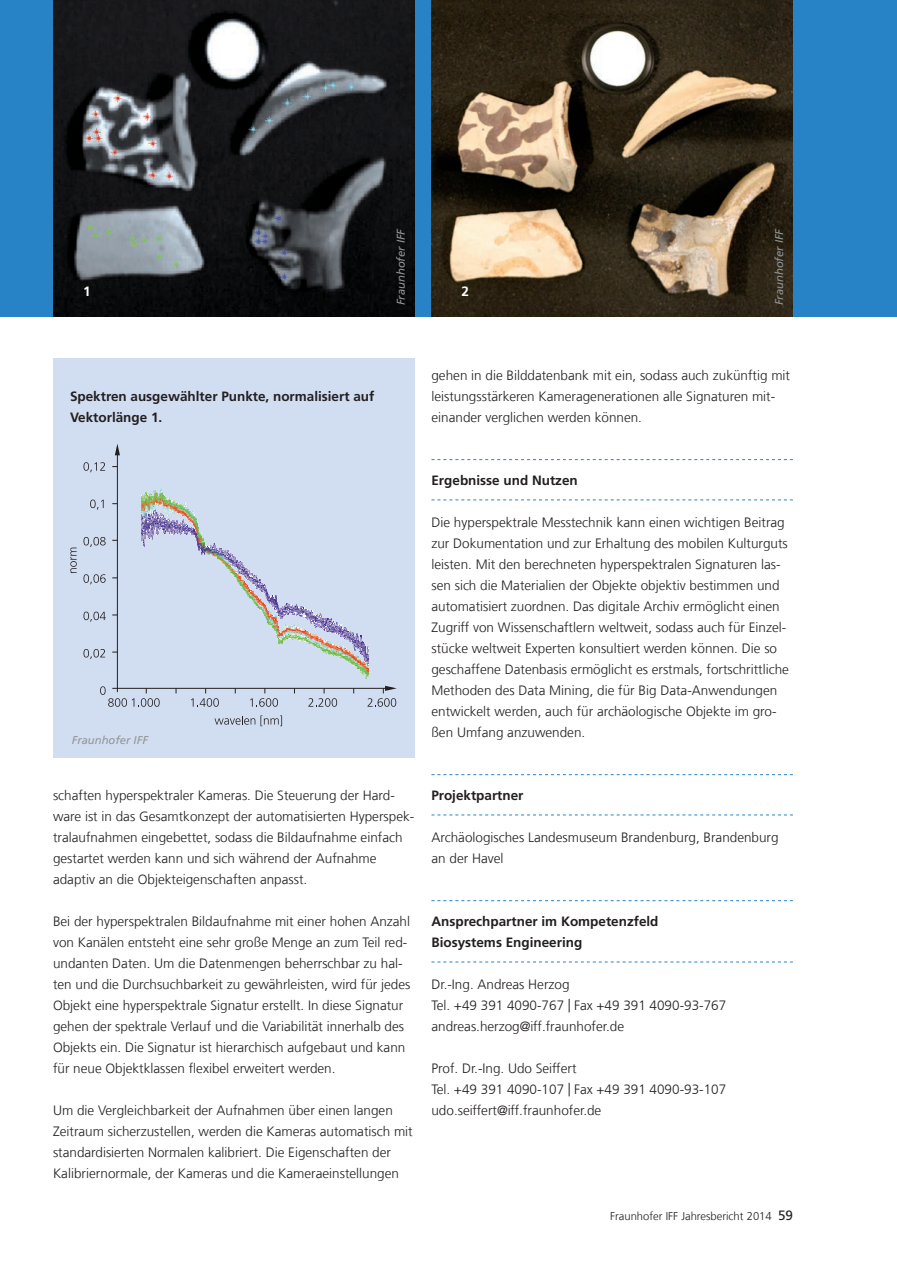
<style>
.page{position:relative;width:897px;height:1267px;background:#fff}
.page>*{position:absolute;margin:0;border:0;box-sizing:border-box;transform-origin:0 0}
.t1{font:300 13.5px/21px "Frutiger LT Com";color:#231f20}
.t2{font:700 13.5px/21px "Frutiger LT Com";color:#231f20}
.t3{font:700 13.5px "Frutiger LT Com";color:#fff}
.t4{font:italic 11.25px "Frutiger LT Com";color:#939598}
.t5{font:300 11.25px "Frutiger LT Com";color:#231f20}
.s1{font-weight:400;font-size:13.5px}
</style>
<div class="page">
<div style="left:0;top:0;width:897px;height:317px;background:#2783c5"></div>
<img style="left:53px;top:0;width:361px;height:317px">
<svg style="left:431px;top:459px;width:362px;height:1px"></svg>
<svg style="left:431px;top:499px;width:362px;height:1px"></svg>
<svg style="left:431px;top:774px;width:362px;height:1px"></svg>
<svg style="left:431px;top:814px;width:362px;height:1px"></svg>
<svg style="left:431px;top:900px;width:362px;height:1px"></svg>
<svg style="left:431px;top:961px;width:362px;height:1px"></svg>
<div style="left:53px;top:359px;width:361px;height:399px;background:#d1def1"></div>
<svg style="left:70px;top:548px;width:7px;height:25px"></svg>
<svg style="left:215px;top:715px;width:67px;height:11px"></svg>
<hr style="left:117px;top:447px;width:1px;height:245px;background:#231f20">
<svg style="left:115px;top:444px;width:5px;height:11px"></svg>
<hr style="left:112px;top:688px;width:281px;height:1px;background:#231f20">
<svg style="left:141px;top:488px;width:228px;height:191px"></svg>
<svg style="left:83px;top:462px;width:22px;height:10px"></svg>
<svg style="left:90px;top:500px;width:14px;height:10px"></svg>
<svg style="left:83px;top:537px;width:23px;height:10px"></svg>
<svg style="left:83px;top:574px;width:23px;height:10px"></svg>
<svg style="left:83px;top:612px;width:23px;height:10px"></svg>
<svg style="left:83px;top:649px;width:22px;height:10px"></svg>
<svg style="left:100px;top:686px;width:60px;height:21px"></svg>
<svg style="left:191px;top:688px;width:28px;height:19px"></svg>
<svg style="left:250px;top:688px;width:28px;height:19px"></svg>
<svg style="left:308px;top:688px;width:29px;height:19px"></svg>
<svg style="left:367px;top:686px;width:30px;height:21px"></svg>
<img style="left:431px;top:0;width:362px;height:316px">
<p class="t4" style="left:394px;top:305px;width:78px;rotate:-90deg">Fraunhofer IFF</p>
<p class="t4" style="left:773px;top:305px;width:78px;rotate:-90deg">Fraunhofer IFF</p>
<p class="t3" style="left:83px;top:283px;width:9px">1</p>
<p class="t3" style="left:461px;top:283px;width:9px">2</p>
<p class="t2" style="left:70px;top:385px;width:306px">Spektren ausgewählter Punkte, normalisiert auf<br>Vektorlänge 1.</p>
<p class="t1" style="left:431px;top:365px;width:360px">gehen in die Bilddatenbank mit ein, sodass auch zukünftig mit leistungsstärkeren Kameragenerationen alle Signaturen mit&shy;einander verglichen werden können.</p>
<p class="t4" style="left:72px;top:733px;width:78px">Fraunhofer IFF</p>
<p class="t2" style="left:431px;top:469px;width:148px">Ergebnisse und Nutzen</p>
<p class="t1" style="left:431px;top:512px;width:359px">Die hyperspektrale Messtechnik kann einen wichtigen Beitrag zur Dokumentation und zur Erhaltung des mobilen Kulturguts leisten. Mit den berechneten hyperspektralen Signaturen las&shy;sen sich die Materialien der Objekte objektiv bestimmen und automatisiert zuordnen. Das digitale Archiv ermöglicht einen Zugriff von Wissenschaftlern weltweit, sodass auch für Einzel&shy;stücke weltweit Experten konsultiert werden können. Die so geschaffene Datenbasis ermöglicht es erstmals, fortschrittliche Methoden des Data Mining, die für Big Data-Anwendungen entwickelt werden, auch für archäologische Objekte im gro&shy;ßen Umfang anzuwenden.</p>
<p class="t1" style="left:53px;top:785px;width:363px">schaften hyperspektraler Kameras. Die Steuerung der Hard&shy;ware ist in das Gesamtkonzept der automatisierten Hyperspek&shy;tralaufnahmen eingebettet, sodass die Bildaufnahme einfach gestartet werden kann und sich während der Aufnahme adaptiv an die Objekteigenschaften anpasst.</p>
<p class="t1" style="left:53px;top:911px;width:359px">Bei der hyperspektralen Bildaufnahme mit einer hohen Anzahl von Kanälen entsteht eine sehr große Menge an zum Teil red&shy;undanten Daten. Um die Datenmengen beherrschbar zu hal&shy;ten und die Durchsuchbarkeit zu gewährleisten, wird für jedes Objekt eine hyperspektrale Signatur erstellt. In diese Signatur gehen der spektrale Verlauf und die Variabilität innerhalb des Objekts ein. Die Signatur ist hierarchisch aufgebaut und kann für neue Objektklassen flexibel erweitert werden.</p>
<p class="t1" style="left:53px;top:1100px;width:361px">Um die Vergleichbarkeit der Aufnahmen über einen langen Zeitraum sicherzustellen, werden die Kameras automatisch mit standardisierten Normalen kalibriert. Die Eigenschaften der Kalibriernormale, der Kameras und die Kameraeinstellungen</p>
<p class="t2" style="left:431px;top:785px;width:94px">Projektpartner</p>
<p class="t1" style="left:431px;top:827px;width:349px">Archäologisches Landesmuseum Brandenburg, Brandenburg an der Havel</p>
<p class="t2" style="left:431px;top:911px;width:229px">Ansprechpartner im Kompetenzfeld<br>Biosystems Engineering</p>
<p class="t1" style="left:431px;top:974px;width:296px">Dr.-Ing. Andreas Herzog<br>Tel. +49 391 4090-767 | Fax +49 391 4090-93-767 andreas.herzog@iff.fraunhofer.de</p>
<p class="t1" style="left:431px;top:1058px;width:296px">Prof. Dr.-Ing. Udo Seiffert<br>Tel. +49 391 4090-107 | Fax +49 391 4090-93-107 udo.seiffert@iff.fraunhofer.de</p>
<p class="t5" style="left:610px;top:1209px;width:184px">Fraunhofer IFF Jahresbericht 2014 <span class="s1">59</span></p>
</div>
